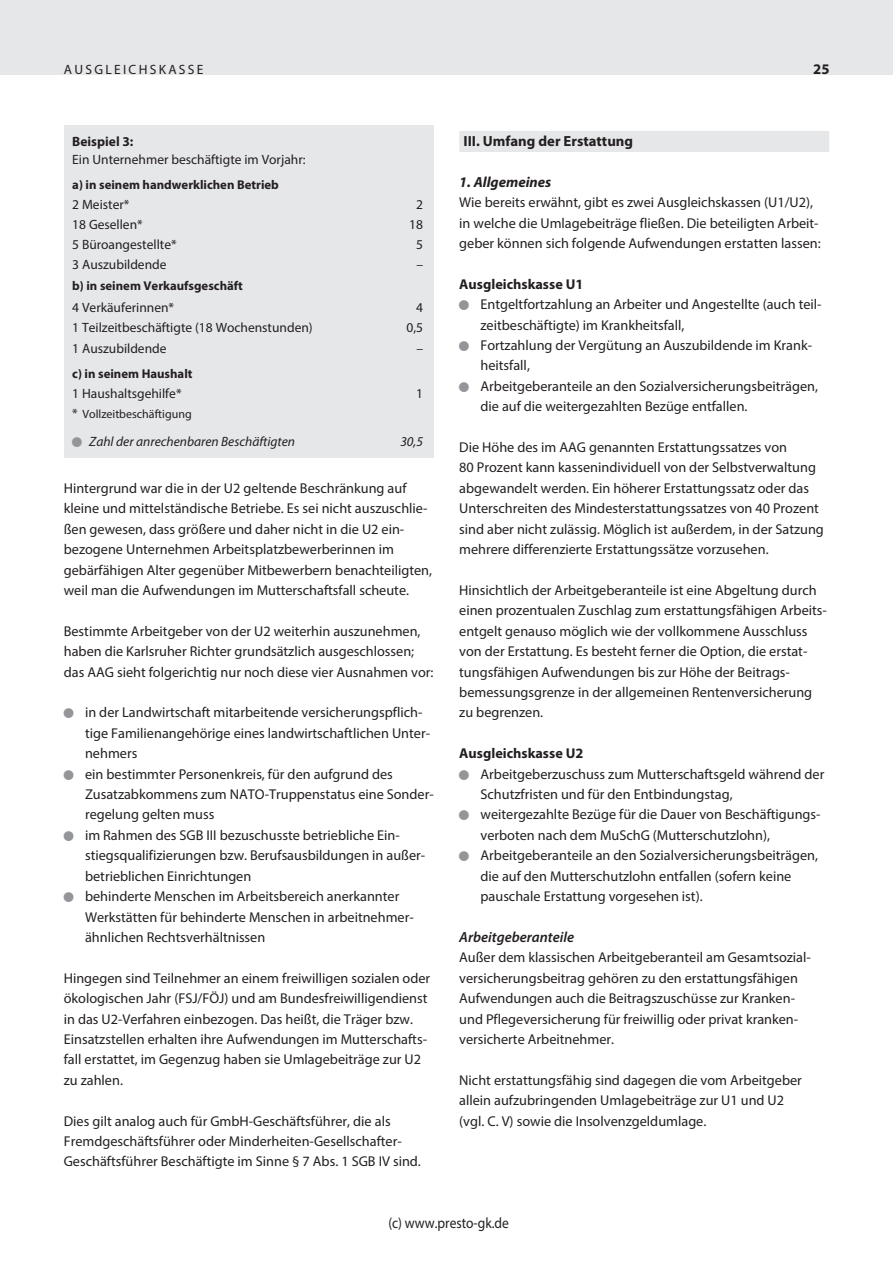
<style>
.page{position:relative;width:893px;height:1263px;background:#fff}
.page>*{position:absolute;margin:0;border:0;box-sizing:border-box;transform-origin:0 0}
.t1{font:15px "Myriad Pro";color:#231f20;scale:.9 1}
.t2{font:700 14.7px "Myriad Pro";color:#231f20}
.t3{font:italic 600 14.7px "Myriad Pro";color:#231f20}
.t4{font:italic 700 14.7px "Myriad Pro";color:#231f20}
.t5{font:14.25px/20.4px "Myriad Pro";color:#231f20}
.t6{font:700 14.25px "Myriad Pro";color:#231f20}
.t7{font:13.5px "Myriad Pro";color:#231f20}
.t8{font:italic 13.5px "Myriad Pro";color:#231f20}
.t9{font:13.5px "Myriad Pro";letter-spacing:.17em;color:#231f20}
.t10{font:700 13.5px "Myriad Pro";color:#231f20}
.t11{font:700 12.75px "Myriad Pro";color:#231f20}
.t12{font:12px "Myriad Pro";color:#231f20}
.s1{font-size:13.5px}
.s2{color:#939598}
</style>
<div class="page">
<div style="left:0;top:0;width:893px;height:75px;background:#e6e7e9"></div>
<div style="left:64px;top:125px;width:370px;height:333px;background:#e6e7e9"></div>
<div style="left:459px;top:131px;width:370px;height:21px;background:#e6e7e9"></div>
<p class="t9" style="left:64px;top:61px;width:141px">AUSGLEICHSKASSE</p>
<p class="t10" style="left:72px;top:134px;width:63px">Beispiel 3:</p>
<p class="t7" style="left:72px;top:151px;width:235px">Ein Unternehmer beschäftigte im Vorjahr:</p>
<p class="t11" style="left:72px;top:177px;width:208px">a) in seinem handwerklichen Betrieb</p>
<p class="t7" style="left:72px;top:196px;width:59px">2 Meister*</p>
<p class="t7" style="left:416px;top:196px;width:8px">2</p>
<p class="t7" style="left:72px;top:216px;width:72px">18 Gesellen*</p>
<p class="t7" style="left:409px;top:216px;width:15px">18</p>
<p class="t7" style="left:72px;top:236px;width:106px">5 Büroangestellte*</p>
<p class="t7" style="left:416px;top:236px;width:8px">5</p>
<p class="t7" style="left:72px;top:256px;width:96px">3 Auszubildende</p>
<p class="t7" style="left:416px;top:256px;width:8px">–</p>
<p class="t11" style="left:72px;top:279px;width:172px">b) in seinem Verkaufsgeschäft</p>
<p class="t7" style="left:72px;top:299px;width:103px">4 Verkäuferinnen*</p>
<p class="t7" style="left:416px;top:299px;width:8px">4</p>
<p class="t7" style="left:72px;top:320px;width:242px">1 Teilzeitbeschäftigte (18 Wochenstunden)</p>
<p class="t7" style="left:406px;top:320px;width:18px">0,5</p>
<p class="t7" style="left:72px;top:340px;width:96px">1 Auszubildende</p>
<p class="t7" style="left:416px;top:340px;width:8px">–</p>
<p class="t11" style="left:72px;top:366px;width:122px">c) in seinem Haushalt</p>
<p class="t7" style="left:72px;top:385px;width:111px">1 Haushaltsgehilfe*</p>
<p class="t7" style="left:416px;top:385px;width:8px">1</p>
<p class="t12" style="left:72px;top:406px;width:121px"><span class="s1">*</span> Vollzeitbeschäftigung</p>
<p class="t8" style="left:72px;top:433px;width:224px"><span class="s2">■</span> Zahl der anrechenbaren Beschäftigten</p>
<p class="t8" style="left:400px;top:433px;width:24px">30,5</p>
<p class="t5" style="left:64px;top:478px;width:370px">Hintergrund war die in der U2 geltende Beschränkung auf kleine und mittelständische Betriebe. Es sei nicht auszuschlie&shy;ßen gewesen, dass größere und daher nicht in die U2 ein&shy;bezogene Unternehmen Arbeitsplatzbewerberinnen im gebärfähigen Alter gegenüber Mitbewerbern benachteiligten, weil man die Aufwendungen im Mutterschaftsfall scheute.</p>
<p class="t5" style="left:64px;top:620px;width:371px">Bestimmte Arbeitgeber von der U2 weiterhin auszunehmen, haben die Karlsruher Richter grundsätzlich ausgeschlossen; das AAG sieht folgerichtig nur noch diese vier Ausnahmen vor:</p>
<p class="t5" style="left:85px;top:702px;width:346px;text-indent:-21px"><span class="s2">■</span> in der Landwirtschaft mitarbeitende versicherungspflich&shy;tige Familienangehörige eines landwirtschaftlichen Unter&shy;nehmers</p>
<p class="t5" style="left:85px;top:763px;width:349px;text-indent:-21px"><span class="s2">■</span> ein bestimmter Personenkreis, für den aufgrund des<br>Zusatzabkommens zum NATO-Truppenstatus eine Sonder&shy;regelung gelten muss</p>
<p class="t5" style="left:85px;top:825px;width:341px;text-indent:-21px"><span class="s2">■</span> im Rahmen des SGB III bezuschusste betriebliche Ein&shy;stiegsqualifizierungen bzw. Berufsausbildungen in außer&shy;betrieblichen Einrichtungen</p>
<p class="t5" style="left:85px;top:886px;width:329px;text-indent:-21px"><span class="s2">■</span> behinderte Menschen im Arbeitsbereich anerkannter<br>Werkstätten für behinderte Menschen in arbeitnehmer&shy;ähnlichen Rechtsverhältnissen</p>
<p class="t5" style="left:64px;top:967px;width:368px">Hingegen sind Teilnehmer an einem freiwilligen sozialen oder ökologischen Jahr (FSJ/FÖJ) und am Bundesfreiwilligendienst in das U2-Verfahren einbezogen. Das heißt, die Träger bzw.<br>Einsatzstellen erhalten ihre Aufwendungen im Mutterschafts&shy;fall erstattet, im Gegenzug haben sie Umlagebeiträge zur U2 zu zahlen.</p>
<p class="t5" style="left:64px;top:1110px;width:359px">Dies gilt analog auch für GmbH-Geschäftsführer, die als<br>Fremdgeschäftsführer oder Minderheiten-Gesellschafter-<br>Geschäftsführer Beschäftigte im Sinne § 7 Abs. 1 SGB IV sind.</p>
<p class="t2" style="left:813px;top:61px;width:18px">25</p>
<p class="t2" style="left:463px;top:133px;width:171px">III. Umfang der Erstattung</p>
<p class="t4" style="left:459px;top:174px;width:94px">1. Allgemeines</p>
<p class="t5" style="left:459px;top:192px;width:363px">Wie bereits erwähnt, gibt es zwei Ausgleichskassen (U1/U2), in welche die Umlagebeiträge fließen. Die beteiligten Arbeit&shy;geber können sich folgende Aufwendungen erstatten lassen:</p>
<p class="t6" style="left:459px;top:276px;width:126px">Ausgleichskasse U1</p>
<p class="t5" style="left:480px;top:294px;width:343px;text-indent:-21px"><span class="s2">■</span> Entgeltfortzahlung an Arbeiter und Angestellte (auch teil&shy;zeitbeschäftigte) im Krankheitsfall,</p>
<p class="t5" style="left:480px;top:335px;width:333px;text-indent:-21px"><span class="s2">■</span> Fortzahlung der Vergütung an Auszubildende im Krank&shy;heitsfall,</p>
<p class="t5" style="left:480px;top:376px;width:339px;text-indent:-21px"><span class="s2">■</span> Arbeitgeberanteile an den Sozialversicherungsbeiträgen, die auf die weitergezahlten Bezüge entfallen.</p>
<p class="t5" style="left:459px;top:437px;width:366px">Die Höhe des im AAG genannten Erstattungssatzes von<br>80 Prozent kann kassenindividuell von der Selbstverwaltung abgewandelt werden. Ein höherer Erstattungssatz oder das Unterschreiten des Mindesterstattungssatzes von 40 Prozent sind aber nicht zulässig. Möglich ist außerdem, in der Satzung mehrere differenzierte Erstattungssätze vorzusehen.</p>
<p class="t5" style="left:459px;top:580px;width:369px">Hinsichtlich der Arbeitgeberanteile ist eine Abgeltung durch einen prozentualen Zuschlag zum erstattungsfähigen Arbeits&shy;entgelt genauso möglich wie der vollkommene Ausschluss von der Erstattung. Es besteht ferner die Option, die erstat&shy;tungsfähigen Aufwendungen bis zur Höhe der Beitrags&shy;bemessungsgrenze in der allgemeinen Rentenversicherung zu begrenzen.</p>
<p class="t6" style="left:459px;top:745px;width:126px">Ausgleichskasse U2</p>
<p class="t5" style="left:480px;top:763px;width:345px;text-indent:-21px"><span class="s2">■</span> Arbeitgeberzuschuss zum Mutterschaftsgeld während der<br>Schutzfristen und für den Entbindungstag,</p>
<p class="t5" style="left:480px;top:804px;width:342px;text-indent:-21px"><span class="s2">■</span> weitergezahlte Bezüge für die Dauer von Beschäftigungs&shy;verboten nach dem MuSchG (Mutterschutzlohn),</p>
<p class="t5" style="left:480px;top:845px;width:339px;text-indent:-21px"><span class="s2">■</span> Arbeitgeberanteile an den Sozialversicherungsbeiträgen, die auf den Mutterschutzlohn entfallen (sofern keine pauschale Erstattung vorgesehen ist).</p>
<p class="t3" style="left:459px;top:928px;width:116px">Arbeitgeberanteile</p>
<p class="t5" style="left:459px;top:947px;width:352px">Außer dem klassischen Arbeitgeberanteil am Gesamtsozial&shy;versicherungsbeitrag gehören zu den erstattungsfähigen Aufwendungen auch die Beitragszuschüsse zur Kranken&shy;und Pflegeversicherung für freiwillig oder privat kranken&shy;versicherte Arbeitnehmer.</p>
<p class="t5" style="left:459px;top:1069px;width:344px">Nicht erstattungsfähig sind dagegen die vom Arbeitgeber allein aufzubringenden Umlagebeiträge zur U1 und U2 (vgl. C. V) sowie die Insolvenzgeldumlage.</p>
<p class="t1" style="left:388px;top:1213px;width:135px">(c) www.presto-gk.de</p>
</div>
